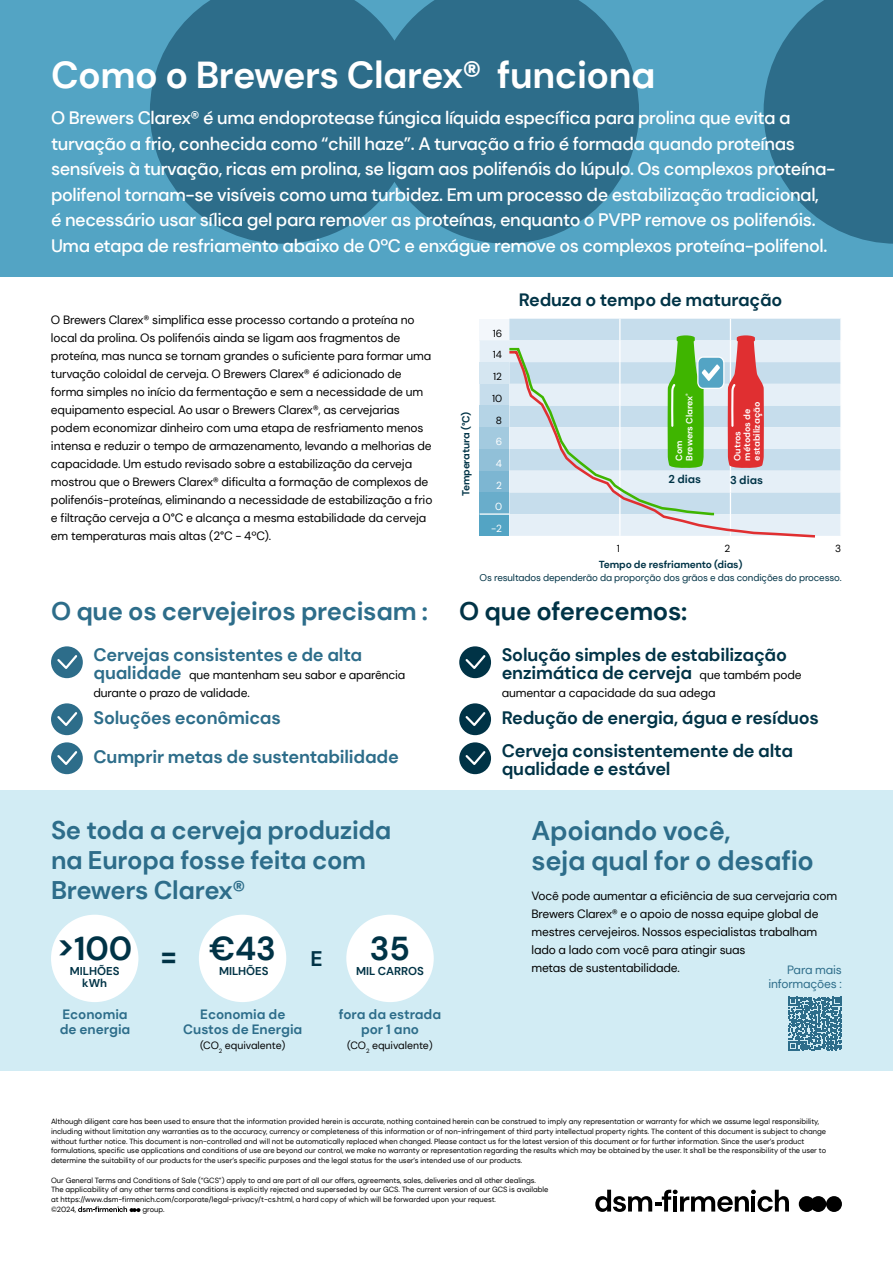
<style>
.page{position:relative;width:893px;height:1263px;background:#fff}
.page>*{position:absolute;margin:0;border:0;box-sizing:border-box;transform-origin:0 0}
.t1{font:700 37.5px "DM Sans";letter-spacing:-.01em;color:#fff}
.t2{font:700 33.15px "DM Sans";color:#003346}
.t3{font:700 27px/30px "DM Sans";letter-spacing:-.01em;color:#2d6d8a}
.t4{font:700 25.5px/30px "DM Sans";letter-spacing:-.01em;color:#2d6d8a}
.t5{font:700 21.15px "DM Sans";color:#003346}
.t6{font:500 18px/25.5px "DM Sans";letter-spacing:-.025em;color:#fff}
.t7{font:700 18px/18px "DM Sans";letter-spacing:-.01em;color:#003346}
.t8{font:700 18px/39px "DM Sans";letter-spacing:-.01em;color:#2d6d8a}
.t9{font:700 17.85px "DM Sans";letter-spacing:-.01em;color:#003346}
.t10{font:700 13.5px/15px "DM Sans";color:#2d6d8a;text-align:center}
.t11{font:12px/18px "DM Sans";letter-spacing:-.015em;color:#000}
.t12{font:12px/13.5px "DM Sans";letter-spacing:-.015em;color:#2d6d8a;text-align:right}
.t13{font:700 11.4px/11.6px "DM Sans";color:#003346;text-align:center}
.t14{font:10.5px "DM Sans";letter-spacing:-.005em;color:#000}
.t15{font:700 10.2px "DM Sans";letter-spacing:-.01em;color:#003346}
.t16{font:10.2px/21.8px "DM Sans";letter-spacing:-.015em;color:#000;text-align:center}
.t17{font:10.2px/21.8px "DM Sans";color:#fff;text-align:center}
.t18{font:9.75px "DM Sans";letter-spacing:-.015em;color:#003346}
.t19{font:700 9px/9.6px "DM Sans";color:#fff}
.t20{font:7.5px/9.8px "DM Sans";letter-spacing:-.005em;color:#000}
.s1{color:#003346}
.s2{font-weight:700;font-size:18px;color:#2d6d8a}
.s3{font-weight:400;font-size:12px;color:#000}
</style>
<div class="page">
<div style="left:0;top:790px;width:893px;height:281px;background:#d2ecf4"></div>
<div style="left:0;top:0;width:893px;height:276px;background:#53a4c4"></div>
<svg style="left:764px;top:0;width:129px;height:244px"></svg>
<svg style="left:150px;top:0;width:489px;height:244px;background:#327492"></svg>
<div style="left:51px;top:915px;width:87px;height:87px;background:#fff;border-radius:50%"></div>
<div style="left:199px;top:915px;width:87px;height:87px;background:#fff;border-radius:50%"></div>
<div style="left:346px;top:915px;width:88px;height:87px;background:#fff;border-radius:50%"></div>
<svg style="left:480px;top:319px;width:360px;height:21px;fill:#c6ddec"></svg>
<svg style="left:480px;top:340px;width:360px;height:196px;background:#d8e7f2"></svg>
<div style="left:480px;top:362px;width:29px;height:22px;background:#d5e6f1"></div>
<div style="left:480px;top:405px;width:29px;height:22px;background:#b5d4e6"></div>
<div style="left:480px;top:427px;width:29px;height:22px;background:#a3cadf"></div>
<div style="left:480px;top:449px;width:29px;height:22px;background:#91c0d8"></div>
<div style="left:480px;top:471px;width:29px;height:21px;background:#7db6d2"></div>
<div style="left:480px;top:492px;width:29px;height:22px;background:#69adcb"></div>
<div style="left:480px;top:514px;width:29px;height:22px;background:#53a4c4"></div>
<hr style="left:480px;top:513px;width:29px;height:2px;background:#fff">
<svg style="left:764px;top:350px;width:54px;height:188px;background:#d7e4ef"></svg>
<svg style="left:507px;top:319px;width:257px;height:217px;background:#c9d2cd"></svg>
<svg style="left:78px;top:1206px;width:62px;height:6px"></svg>
<svg style="left:595px;top:1190px;width:194px;height:22px"></svg>
<svg style="left:799px;top:1196px;width:43px;height:16px"></svg>
<div style="left:51px;top:646px;width:32px;height:32px;background:#2d6d8a;border-radius:50%"></div>
<svg style="left:57px;top:655px;width:21px;height:14px"></svg>
<div style="left:51px;top:703px;width:32px;height:32px;background:#2d6d8a;border-radius:50%"></div>
<svg style="left:57px;top:712px;width:21px;height:14px"></svg>
<div style="left:51px;top:742px;width:32px;height:32px;background:#2d6d8a;border-radius:50%"></div>
<svg style="left:57px;top:751px;width:21px;height:14px"></svg>
<div style="left:459px;top:646px;width:32px;height:32px;background:#003346;border-radius:50%"></div>
<svg style="left:465px;top:655px;width:21px;height:14px"></svg>
<div style="left:459px;top:703px;width:32px;height:32px;background:#003346;border-radius:50%"></div>
<svg style="left:465px;top:712px;width:21px;height:14px"></svg>
<div style="left:459px;top:742px;width:32px;height:32px;background:#003346;border-radius:50%"></div>
<svg style="left:465px;top:751px;width:21px;height:14px"></svg>
<svg style="left:788px;top:997px;width:54px;height:53px"></svg>
<h1 class="t1" style="left:51px;top:52px;width:606px">Como o Brewers Clarex® funciona</h1>
<p class="t6" style="left:51px;top:105px;width:786px">O Brewers Clarex® é uma endoprotease fúngica líquida específica para prolina que evita a turvação a frio, conhecida como “chill haze”. A turvação a frio é formada quando proteínas sensíveis à turvação, ricas em prolina, se ligam aos polifenóis do lúpulo. Os complexos proteína&shy;polifenol tornam-se visíveis como uma turbidez. Em um processo de estabilização tradicional,<br>é necessário usar sílica gel para remover as proteínas, enquanto o PVPP remove os polifenóis.<br>Uma etapa de resfriamento abaixo de 0ºC e enxágue remove os complexos proteína-polifenol.</p>
<p class="t11" style="left:51px;top:311px;width:383px">O Brewers Clarex® simplifica esse processo cortando a proteína no local da prolina. Os polifenóis ainda se ligam aos fragmentos de proteína, mas nunca se tornam grandes o suficiente para formar uma turvação coloidal de cerveja. O Brewers Clarex® é adicionado de forma simples no início da fermentação e sem a necessidade de um equipamento especial. Ao usar o Brewers Clarex®, as cervejarias podem economizar dinheiro com uma etapa de resfriamento menos intensa e reduzir o tempo de armazenamento, levando a melhorias de capacidade. Um estudo revisado sobre a estabilização da cerveja mostrou que o Brewers Clarex® dificulta a formação de complexos de polifenóis-proteínas, eliminando a necessidade de estabilização a frio e filtração cerveja a 0°C e alcança a mesma estabilidade da cerveja em temperaturas mais altas (2°C - 4ºC).</p>
<h3 class="t15" style="left:459px;top:496px;width:86px;rotate:-90deg">Temperatura (°C)</h3>
<h3 class="t16" style="left:492px;top:322px;width:12px">16<br>14<br>12<br>10<br>8</h3>
<h3 class="t17" style="left:491px;top:431px;width:12px">6<br>4<br>2<br>0 -2</h3>
<h3 class="t9" style="left:519px;top:288px;width:265px">Reduza o tempo de maturação</h3>
<p class="t19" style="left:674px;top:461px;width:69px;line-height:10.2px;rotate:-90deg">Com<br>Brewers Clarex<sup>®</sup></p>
<p class="t19" style="left:733px;top:461px;width:60px;rotate:-90deg">Outros métodos de estabilização</p>
<h3 class="t13" style="left:669px;top:474px;width:34px">2 dias</h3>
<h3 class="t13" style="left:730px;top:475px;width:34px">3 dias</h3>
<h3 class="t16" style="left:617px;top:537px;width:5px">1</h3>
<h3 class="t16" style="left:725px;top:537px;width:7px">2</h3>
<h3 class="t16" style="left:835px;top:537px;width:8px">3</h3>
<h3 class="t15" style="left:599px;top:558px;width:145px">Tempo de resfriamento (dias)</h3>
<h3 class="t18" style="left:480px;top:572px;width:364px">Os resultados dependerão da proporção dos grãos e das condições do processo.</h3>
<h3 class="t4" style="left:51px;top:596px;width:638px">O que os cervejeiros precisam : <span class="s1">O que oferecemos:</span></h3>
<h3 class="t8" style="left:94px;top:635px;width:270px">Cervejas consistentes e de alta</h3>
<h3 class="t11" style="left:94px;top:666px;width:313px"><span class="s2">qualidade</span> que mantenham seu sabor e aparência durante o prazo de validade.</h3>
<h3 class="t8" style="left:94px;top:698px;width:307px">Soluções econômicas<br>Cumprir metas de sustentabilidade</h3>
<h3 class="t4" style="left:51px;top:815px;width:342px">Se toda a cerveja produzida na Europa fosse feita com<br>Brewers Clarex®</h3>
<h2 class="t2" style="left:57px;top:928px;width:122px">&gt;100 <sub>=</sub></h2>
<h3 class="t13" style="left:70px;top:965px;width:51px">MILHÕES kWh</h3>
<h2 class="t2" style="left:209px;top:928px;width:68px">€43</h2>
<h3 class="t13" style="left:219px;top:965px;width:51px">MILHÕES</h3>
<h3 class="t5" style="left:310px;top:945px;width:14px">E</h3>
<h2 class="t2" style="left:370px;top:928px;width:42px">35</h2>
<h3 class="t13" style="left:356px;top:965px;width:69px">MIL CARROS</h3>
<h3 class="t10" style="left:60px;top:1007px;width:72px;text-align:left">Economia de energia</h3>
<h3 class="t10" style="left:183px;top:1007px;width:121px">Economia de<br>Custos de Energia</h3>
<h3 class="t14" style="left:200px;top:1039px;width:87px">(CO<sub>2</sub> equivalente)</h3>
<h3 class="t10" style="left:339px;top:1007px;width:104px">fora da estrada por 1 ano</h3>
<h3 class="t14" style="left:347px;top:1039px;width:87px">(CO<sub>2</sub> equivalente)</h3>
<h3 class="t7" style="left:502px;top:646px;width:301px">Solução simples de estabilização enzimática de cerveja <span class="s3">que também pode</span></h3>
<h3 class="t11" style="left:502px;top:684px;width:215px">aumentar a capacidade da sua adega</h3>
<h3 class="t7" style="left:502px;top:701px;width:319px;line-height:33px">Redução de energia, água e resíduos<br>Cerveja consistentemente de alta</h3>
<h3 class="t7" style="left:502px;top:760px;width:170px">qualidade e estável</h3>
<h3 class="t3" style="left:531px;top:816px;width:284px">Apoiando você,<br>seja qual for o desafio</h3>
<h3 class="t11" style="left:531px;top:887px;width:307px">Você pode aumentar a eficiência de sua cervejaria com Brewers Clarex® e o apoio de nossa equipe global de mestres cervejeiros. Nossos especialistas trabalham lado a lado com você para atingir suas<br>metas de sustentabilidade.</h3>
<h3 class="t12" style="left:768px;top:963px;width:75px">Para mais informações :</h3>
<p class="t20" style="left:51px;top:1117px;width:777px">Although diligent care has been used to ensure that the information provided herein is accurate, nothing contained herein can be construed to imply any representation or warranty for which we assume legal responsibility, including without limitation any warranties as to the accuracy, currency or completeness of this information or of non-infringement of third party intellectual property rights. The content of this document is subject to change without further notice. This document is non-controlled and will not be automatically replaced when changed. Please contact us for the latest version of this document or for further information. Since the user’s product formulations, specific use applications and conditions of use are beyond our control, we make no warranty or representation regarding the results which may be obtained by the user. It shall be the responsibility of the user to determine the suitability of our products for the user’s specific purposes and the legal status for the user’s intended use of our products.</p>
<p class="t20" style="left:51px;top:1175px;width:499px">Our General Terms and Conditions of Sale (“GCS”) apply to and are part of all our offers, agreements, sales, deliveries and all other dealings.<br>The applicability of any other terms and conditions is explicitly rejected and superseded by our GCS. The current version of our GCS is available at https://www.dsm-firmenich.com/corporate/legal-privacy/t-cs.html, a hard copy of which will be forwarded upon your request.<br>©2024,</p>
<p class="t20" style="left:142px;top:1204px;width:24px">group.</p>
</div>
